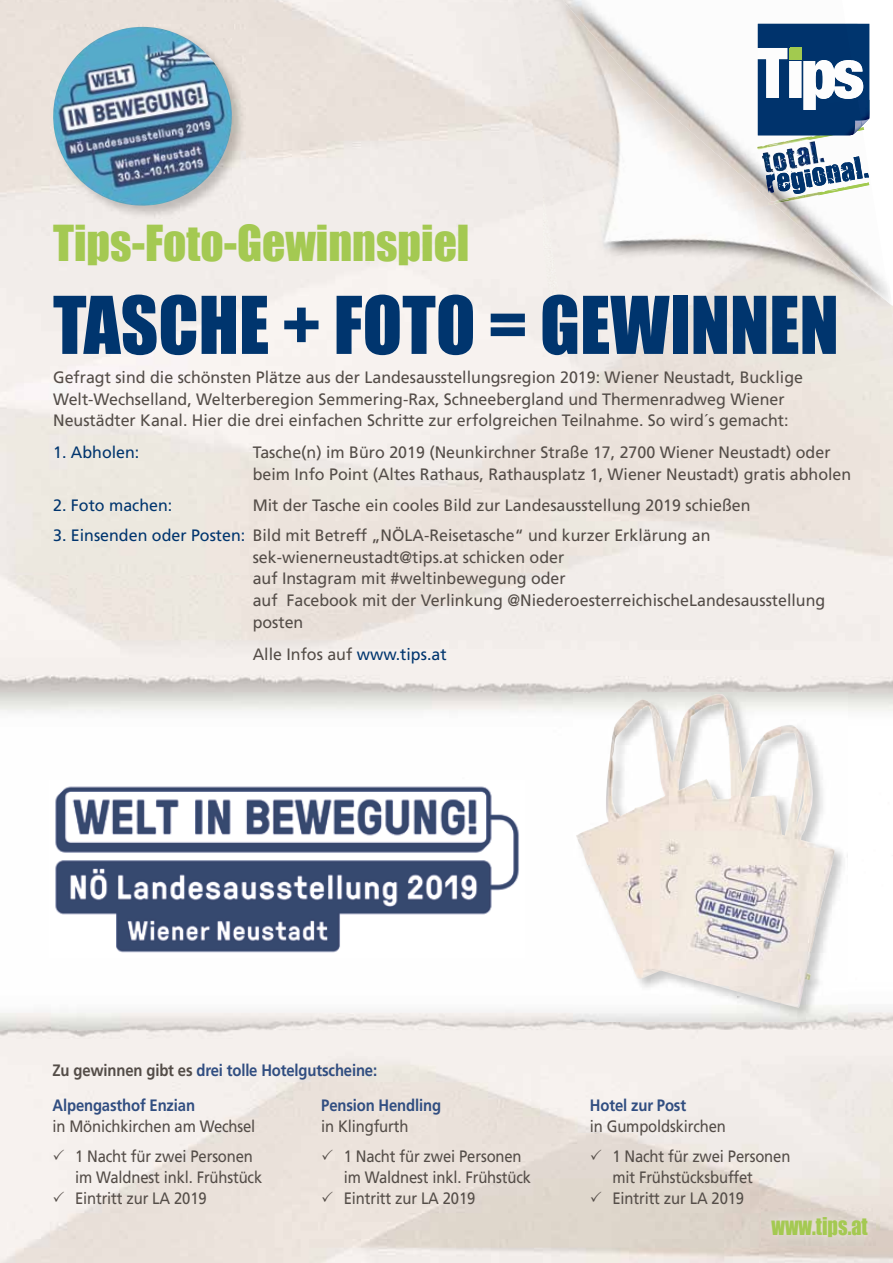
<style>
.page{position:relative;width:893px;height:1263px;background:#fff}
.page>*{position:absolute;margin:0;border:0;box-sizing:border-box;transform-origin:0 0}
.t1{font:73.5px "Impact";color:#00356e}
.t2{font:45.6px "Impact";color:#a4c952}
.t3{font:22.5px "Impact";color:#a4c952;scale:.9 1}
.t4{font:16.5px/21.6px "Frutiger LT Com";color:#544d48}
.t5{font:16.5px/30px "Frutiger LT Com";color:#544d48;scale:.9 1}
.t6{font:700 16.5px "Frutiger LT Com";letter-spacing:-.01em;color:#314e81;scale:.9 1}
.t7{font:16.5px "Frutiger LT Com";color:#00356e}
.s1{color:#00356e}
.s2{color:#544d48}
</style>
<div class="page">
<div style="left:500px;top:0;width:13px;height:308px;background:#f0ebe8"></div>
<img style="left:543px;top:0;width:347px;height:306px">
<img style="left:563px;top:0;width:327px;height:304px">
<img style="left:841px;top:156px;width:22px;height:26px">
<img style="left:818px;top:182px;width:51px;height:13px">
<svg style="left:758px;top:24px;width:112px;height:116px;background:#194877"></svg>
<img style="left:758px;top:48px;width:29px;height:50px">
<img style="left:789px;top:60px;width:68px;height:50px">
<img style="left:574px;top:692px;width:273px;height:329px">
<img style="left:576px;top:694px;width:259px;height:314px">
<img style="left:50px;top:781px;width:475px;height:176px">
<img style="left:46px;top:27px;width:193px;height:186px">
<img style="left:757px;top:137px;width:61px;height:29px">
<svg style="left:54px;top:1149px;width:10px;height:10px"></svg>
<svg style="left:54px;top:1191px;width:10px;height:10px"></svg>
<svg style="left:322px;top:1149px;width:11px;height:10px"></svg>
<svg style="left:322px;top:1191px;width:11px;height:10px"></svg>
<svg style="left:591px;top:1149px;width:10px;height:10px"></svg>
<svg style="left:591px;top:1191px;width:10px;height:10px"></svg>
<h2 class="t2" style="left:53px;top:208px;width:418px">Tips-Foto-Gewinnspiel</h2>
<h1 class="t1" style="left:53px;top:268px;width:787px">TASCHE + FOTO = GEWINNEN</h1>
<p class="t4" style="left:53px;top:367px;width:751px">Gefragt sind die schönsten Plätze aus der Landesausstellungsregion 2019: Wiener Neustadt, Bucklige<br>Welt-Wechselland, Welterberegion Semmering-Rax, Schneebergland und Thermenradweg Wiener<br>Neustädter Kanal. Hier die drei einfachen Schritte zur erfolgreichen Teilnahme. So wird´s gemacht:</p>
<p class="t7" style="left:53px;top:443px;width:88px">1. Abholen:</p>
<p class="t4" style="left:253px;top:442px;width:600px">Tasche(n) im Büro 2019 (Neunkirchner Straße 17, 2700 Wiener Neustadt) oder beim Info Point (Altes Rathaus, Rathausplatz 1, Wiener Neustadt) gratis abholen</p>
<p class="t7" style="left:53px;top:495px;width:121px">2. Foto machen:</p>
<p class="t4" style="left:253px;top:494px;width:499px">Mit der Tasche ein cooles Bild zur Landesausstellung 2019 schießen</p>
<p class="t4" style="left:253px;top:525px;width:574px;text-indent:-200px"><span class="s1">3. Einsenden oder Posten:</span> Bild mit Betreff „NÖLA-Reisetasche“ und kurzer Erklärung an sek-wienerneustadt@tips.at schicken oder<br>auf Instagram mit #weltinbewegung oder<br>auf Facebook mit der Verlinkung @NiederoesterreichischeLandesausstellung posten</p>
<p class="t4" style="left:253px;top:643px;width:195px">Alle Infos auf <span class="s1">www.tips.at</span></p>
<p class="t6" style="left:53px;top:1060px;width:362px"><span class="s2">Zu gewinnen gibt es</span> drei tolle Hotelgutscheine:</p>
<p class="t6" style="left:53px;top:1095px;width:160px">Alpengasthof Enzian</p>
<p class="t5" style="left:53px;top:1111px;width:227px;text-align:right">in Mönichkirchen am Wechsel<br>1 Nacht für zwei Personen</p>
<p class="t5" style="left:75px;top:1166px;width:210px;line-height:21px">im Waldnest inkl. Frühstück<br>Eintritt zur LA 2019</p>
<p class="t6" style="left:321px;top:1095px;width:135px">Pension Hendling</p>
<p class="t5" style="left:344px;top:1111px;width:199px;text-indent:-22px">in Klingfurth<br>1 Nacht für zwei Personen</p>
<p class="t5" style="left:344px;top:1166px;width:210px;line-height:21px">im Waldnest inkl. Frühstück<br>Eintritt zur LA 2019</p>
<p class="t6" style="left:590px;top:1095px;width:108px">Hotel zur Post</p>
<p class="t5" style="left:612px;top:1111px;width:199px;text-indent:-22px">in Gumpoldskirchen<br>1 Nacht für zwei Personen</p>
<p class="t5" style="left:612px;top:1166px;width:158px;line-height:21px">mit Frühstücksbuffet<br>Eintritt zur LA 2019</p>
<h3 class="t3" style="left:771px;top:1209px;width:108px">www.tips.at</h3>
</div>
